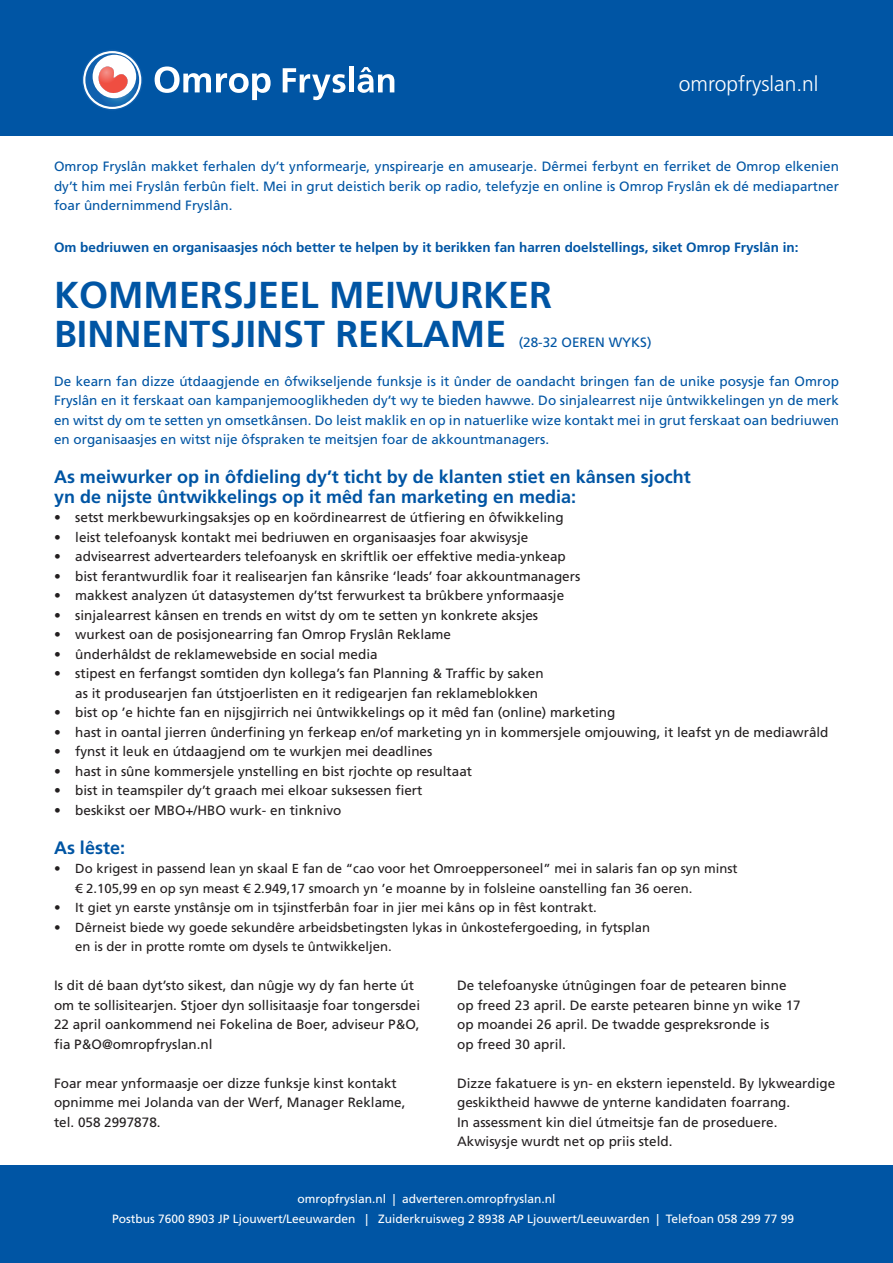
<style>
.page{position:relative;width:893px;height:1263px;background:#fff}
.page>*{position:absolute;margin:0;border:0;box-sizing:border-box;transform-origin:0 0}
.Kop_groot{font:700 37.5px "Frutiger LT Std";color:#0055a4}
.t1{font:300 21px "Frutiger LT Std";color:#fff}
.Kop_klein_2{font:700 18px "Frutiger LT Std";color:#0055a4}
.Basis_tekst{font:13.5px/19.5px "Frutiger LT Std";color:#231f20}
.Intro_tekst{font:13.5px/19.5px "Frutiger LT Std";color:#0055a4;text-align:justify}
.Kop_Klein{font:700 13.5px "Frutiger LT Std";color:#0055a4}
.Kop_groot-2{font:13.5px "Frutiger LT Std";color:#0055a4}
.Basis_tekst-2{font:13.2px/19.5px "Frutiger LT Std";color:#231f20}
.t2{font:12px "Frutiger LT Std";color:#fff}
</style>
<div class="page">
<div style="left:0;top:0;width:893px;height:135px;background:#0055a4"></div>
<svg style="left:82px;top:50px;width:60px;height:60px"></svg>
<svg style="left:155px;top:66px;width:116px;height:34px"></svg>
<svg style="left:283px;top:68px;width:62px;height:32px"></svg>
<div style="left:349px;top:66px;width:5px;height:26px;background:#fff"></div>
<svg style="left:358px;top:67px;width:36px;height:26px"></svg>
<div style="left:0;top:1165px;width:893px;height:98px;background:#0055a4"></div>
<p class="t1" style="left:679px;top:72px;width:141px">omropfryslan.nl</p>
<p class="Intro_tekst" style="left:54px;top:157px;width:786px">Omrop Fryslân makket ferhalen dy’t ynformearje, ynspirearje en amusearje. Dêrmei ferbynt en ferriket de Omrop elkenien dy’t him mei Fryslân ferbûn fielt. Mei in grut deistich berik op radio, telefyzje en online is Omrop Fryslân ek dé mediapartner foar û ndernimmend Fryslân.</p>
<p class="Kop_Klein" style="left:54px;top:239px;width:746px">Om bedriuwen en organisaasjes nóch better te helpen by it berikken fan harren doelstellings, siket Omrop Fryslân in:</p>
<p class="Kop_groot" style="left:54px;top:272px;width:499px">KOMMERSJEEL MEIWURKER</p>
<p class="Kop_groot" style="left:54px;top:311px;width:454px">BINNENTSJINST REKLAME</p>
<p class="Kop_groot-2" style="left:519px;top:334px;width:134px">(28-32 OEREN WYKS)</p>
<p class="Intro_tekst" style="left:54px;top:371px;width:787px">De kearn fan dizze útdaagjende en ôfwikseljende funksje is it û nder de oandacht bringen fan de unike posysje fan Omrop Fryslân en it ferskaat oan kampanjemooglikheden dy’t wy te bieden hawwe. Do sinjalearrest nije û ntwikkelingen yn de merk en witst dy om te setten yn omsetkânsen. Do leist maklik en op in natuerlike wize kontakt mei in grut ferskaat oan bedriuwen en organisaasjes en witst nije ôfspraken te meitsjen foar de akkountmanagers.</p>
<p class="Kop_klein_2" style="left:54px;top:466px;width:638px">As meiwurker op in ôfdieling dy’t ticht by de klanten stiet en kânsen sjocht</p>
<p class="Kop_klein_2" style="left:54px;top:486px;width:524px">yn de nijste ûntwikkelings op it mêd fan marketing en media:</p>
<p class="Basis_tekst" style="left:54px;top:508px;width:511px">• setst merkbewurkingsaksjes op en koördinearrest de útfiering en ôfwikkeling</p>
<p class="Basis_tekst" style="left:54px;top:527px;width:476px">• leist telefoanysk kontakt mei bedriuwen en organisaasjes foar akwisysje</p>
<p class="Basis_tekst" style="left:54px;top:547px;width:513px">• advisearrest advertearders telefoanysk en skriftlik oer effektive media-ynkeap</p>
<p class="Basis_tekst" style="left:54px;top:566px;width:528px">• bist ferantwurdlik foar it realisearjen fan kânsrike ‘leads’ foar akkountmanagers</p>
<p class="Basis_tekst" style="left:54px;top:586px;width:512px">• makkest analyzen út datasystemen dy’tst ferwurkest ta brû kbere ynformaasje</p>
<p class="Basis_tekst" style="left:54px;top:605px;width:486px">• sinjalearrest kânsen en trends en witst dy om te setten yn konkrete aksjes</p>
<p class="Basis_tekst" style="left:54px;top:625px;width:399px">• wurkest oan de posisjonearring fan Omrop Fryslân Reklame</p>
<p class="Basis_tekst" style="left:54px;top:644px;width:325px">• û nderhâldst de reklamewebside en social media</p>
<p class="Basis_tekst" style="left:75px;top:664px;width:470px;text-indent:-21px">• stipest en ferfangst somtiden dyn kollega’s fan Planning &amp; Traffic by saken as it produsearjen fan útstjoerlisten en it redigearjen fan reklameblokken</p>
<p class="Basis_tekst" style="left:54px;top:703px;width:563px">• bist op ’e hichte fan en nijsgjirrich nei û ntwikkelings op it mêd fan (online) marketing</p>
<p class="Basis_tekst" style="left:54px;top:722px;width:776px">• hast in oantal jierren û nderfining yn ferkeap en/of marketing yn in kommersjele omjouwing, it leafst yn de mediawrâld</p>
<p class="Basis_tekst" style="left:54px;top:742px;width:380px">• fynst it leuk en útdaagjend om te wurkjen mei deadlines</p>
<p class="Basis_tekst" style="left:54px;top:761px;width:420px">• hast in sû ne kommersjele ynstelling en bist rjochte op resultaat</p>
<p class="Basis_tekst" style="left:54px;top:781px;width:370px">• bist in teamspiler dy’t graach mei elkoar suksessen fiert</p>
<p class="Basis_tekst" style="left:54px;top:800px;width:289px">• beskikst oer MBO+/HBO wurk- en tinknivo</p>
<p class="Kop_klein_2" style="left:54px;top:837px;width:73px">As lêste:</p>
<p class="Basis_tekst-2" style="left:75px;top:859px;width:664px;text-indent:-21px">• Do krigest in passend lean yn skaal E fan de “cao voor het Omroeppersoneel” mei in salaris fan op syn minst € 2.105,99 en op syn meast € 2.949,17 smoarch yn ’e moanne by in folsleine oanstelling fan 36 oeren.</p>
<p class="Basis_tekst-2" style="left:54px;top:898px;width:544px">• It giet yn earste ynstânsje om in tsjinstferbân foar in jier mei kâns op in fêst kontrakt.</p>
<p class="Basis_tekst-2" style="left:75px;top:917px;width:576px;text-indent:-21px">• Dêrneist biede wy goede sekundêre arbeidsbetingsten lykas in ûnkostefergoeding, in fytsplan en is der in protte romte om dysels te ûntwikkeljen.</p>
<p class="Basis_tekst" style="left:54px;top:976px;width:368px">Is dit dé baan dyt’sto sikest, dan nûgje wy dy fan herte út om te sollisitearjen. Stjoer dyn sollisitaasje foar tongersdei 22 april oankommend nei Fokelina de Boer, adviseur P&amp;O, fia P&amp;O@omropfryslan.nl</p>
<p class="Basis_tekst" style="left:54px;top:1073px;width:353px">Foar mear ynformaasje oer dizze funksje kinst kontakt opnimme mei Jolanda van der Werf, Manager Reklame, tel. 058 2997878.</p>
<p class="Basis_tekst" style="left:457px;top:976px;width:345px">De telefoanyske útnûgingen foar de petearen binne op freed 23 april. De earste petearen binne yn wike 17 op moandei 26 april. De twadde gespreksronde is<br>op freed 30 april.</p>
<p class="Basis_tekst" style="left:457px;top:1073px;width:380px">Dizze fakatuere is yn- en ekstern iepensteld. By lykweardige geskiktheid hawwe de ynterne kandidaten foarrang.<br>In assessment kin diel útmeitsje fan de proseduere.<br>Akwisysje wurdt net op priis steld.</p>
<p class="t2" style="left:297px;top:1192px;width:260px">omropfryslan.nl | adverteren.omropfryslan.nl</p>
<p class="t2" style="left:112px;top:1212px;width:684px">Postbus 7600 8903 JP Ljouwert/Leeuwarden | Zuiderkruisweg 2 8938 AP Ljouwert/Leeuwarden | Telefoan 058 299 77 99</p>
</div>
